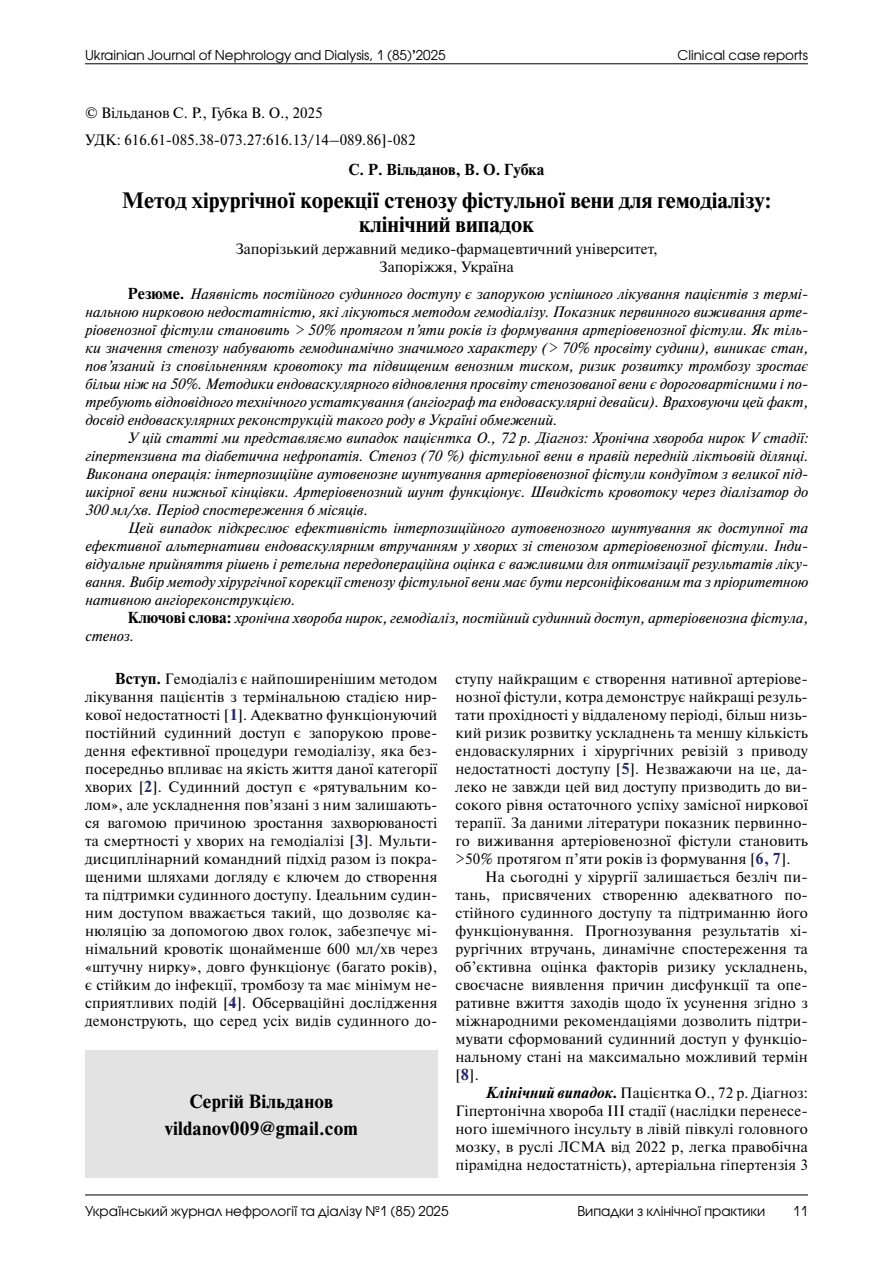
<style>
.page{position:relative;width:893px;height:1263px;background:#fff}
.page>*{position:absolute;margin:0;border:0;box-sizing:border-box;transform-origin:0 0}
.t1{font:700 21px/24px "Newton C";color:#000;text-align:center}
.t2{font:700 18px/27px "Newton C";letter-spacing:.01em;color:#000;text-align:center}
.t3{font:15px/18px "Newton C";letter-spacing:.01em;color:#000;text-align:justify}
.t4{font:italic 15px/18px "Newton C";color:#000;text-align:justify}
.t5{font:700 15px "Newton C";color:#000}
.t6{font:13.5px "Avant Garde Gothic C";color:#000}
.s1{font-weight:700}
.s2{font-weight:700;font-style:normal}
.s3{font-weight:700;color:#292b6e}
.s4{font-weight:700;font-style:italic}
</style>
<div class="page">
<hr style="left:85px;top:1194px;width:723px;height:1px;background:#000">
<hr style="left:85px;top:63px;width:723px;height:1px;background:#000">
<div style="left:85px;top:1050px;width:353px;height:128px;background:#e3e3e3"></div>
<p class="t6" style="left:85px;top:47px;width:362px">Ukrainian Journal of Nephrology and Dialysis, 1 (85)<span class="s1">’</span>2025</p>
<p class="t6" style="left:677px;top:47px;width:132px">Сlinical case reports</p>
<p class="t3" style="left:85px;top:100px;width:332px;line-height:26.5px">© Вільданов С. Р., Губка В. О., 2025<br>УДК: 616.61-085.38-073.27:616.13/14–089.86]-082</p>
<p class="t5" style="left:348px;top:161px;width:197px">С. Р. Вільданов, В. О. Губка</p>
<h1 class="t1" style="left:122px;top:188px;width:651px">Метод хірургічної корекції стенозу фістульної вени для гемодіалізу: клінічний випадок</h1>
<p class="t3" style="left:235px;top:240px;width:424px;text-align:center">Запорізький державний медико-фармацевтичний університет,<br>Запоріжжя, Україна</p>
<p class="t4" style="left:85px;top:285px;width:724px;text-indent:43px"><span class="s2">Резюме.</span> Наявність постійного судинного доступу є запорукою успішного лікування пацієнтів з термі&shy;нальною нирковою недостатністю, які лікуються методом гемодіалізу. Показник первинного виживання арте&shy;ріовенозної фістули становить &gt; 50% протягом п’яти років із формування артеріовенозної фістули. Як тіль&shy;ки значення стенозу набувають гемодинамічно значимого характеру (&gt; 70% просвіту судини), виникає стан, пов’язаний із сповільненням кровотоку та підвищеним венозним тиском, ризик розвитку тромбозу зростає більш ніж на 50%. Методики ендоваскулярного відновлення просвіту стенозованої вени є дороговартісними і по&shy;требують відповідного технічного устаткування (ангіограф та ендоваскулярні девайси). Враховуючи цей факт, досвід ендоваскулярних реконструкцій такого роду в Україні обмежений.</p>
<p class="t4" style="left:85px;top:429px;width:724px;text-indent:43px">У цій статті ми представляємо випадок пацієнтка О., 72 р. Діагноз: Хронічна хвороба нирок V стадії: гіпертензивна та діабетична нефропатія. Стеноз (70 %) фістульної вени в правій передній ліктьовій ділянці.<br>Виконана операція: інтерпозиційне аутовенозне шунтування артеріовенозної фістули кондуїтом з великої під&shy;шкірної вени нижньої кінцівки. Артеріовенозний шунт функціонує. Швидкість кровотоку через діалізатор до 300 мл/хв. Період спостереження 6 місяців.</p>
<p class="t4" style="left:85px;top:519px;width:724px;text-indent:43px">Цей випадок підкреслює ефективність інтерпозиційного аутовенозного шунтування як доступної та ефективної альтернативи ендоваскулярним втручанням у хворих зі стенозом артеріовенозної фістули. Інди&shy;відуальне прийняття рішень і ретельна передопераційна оцінка є важливими для оптимізації результатів ліку&shy;вання. Вибір методу хірургічної корекції стенозу фістульної вени має бути персоніфікованим та з пріоритетною нативною ангіореконструкцією.</p>
<p class="t4" style="left:85px;top:609px;width:724px;text-indent:43px"><span class="s2">Ключові слова:</span> хронічна хвороба нирок, гемодіаліз, постійний судинний доступ, артеріовенозна фістула, стеноз.</p>
<p class="t3" style="left:85px;top:670px;width:354px;text-indent:30px"><span class="s1">Вступ.</span> Гемодіаліз є найпоширенішим методом лікування пацієнтів з термінальною стадією нир&shy;кової недостатності [<span class="s3">1</span>]. Адекватно функціонуючий постійний судинний доступ є запорукою прове&shy;дення ефективної процедури гемодіалізу, яка без&shy;посередньо впливає на якість життя даної категорії хворих [<span class="s3">2</span>]. Судинний доступ є «рятувальним ко&shy;лом», але ускладнення пов’язані з ним залишають&shy;ся вагомою причиною зростання захворюваності та смертності у хворих на гемодіалізі [<span class="s3">3</span>]. Мульти&shy;дисциплінарний командний підхід разом із покра&shy;щеними шляхами догляду є ключем до створення та підтримки судинного доступу. Ідеальним судин&shy;ним доступом вважається такий, що дозволяє ка&shy;нюляцію за допомогою двох голок, забезпечує мі&shy;німальний кровотік щонайменше 600 мл/хв через «штучну нирку», довго функціонує (багато років), є стійким до інфекції, тромбозу та має мінімум не&shy;сприятливих подій [<span class="s3">4</span>]. Обсерваційні дослідження демонструють, що серед усіх видів судинного до-</p>
<p class="t3" style="left:455px;top:670px;width:354px">ступу найкращим є створення нативної артеріове&shy;нозної фістули, котра демонструє найкращі резуль&shy;тати прохідності у віддаленому періоді, більш низь&shy;кий ризик розвитку ускладнень та меншу кількість ендоваскулярних і хірургічних ревізій з приводу недостатності доступу [<span class="s3">5</span>]. Незважаючи на це, да&shy;леко не завжди цей вид доступу призводить до ви&shy;сокого рівня остаточного успіху замісної ниркової терапії. За даними літератури показник первинно&shy;го виживання артеріовенозної фістули становить &gt;50% протягом п’яти років із формування [<span class="s3">6, 7</span>].</p>
<p class="t3" style="left:455px;top:868px;width:354px;text-indent:30px">На сьогодні у хірургії залишається безліч пи&shy;тань, присвячених створенню адекватного по&shy;стійного судинного доступу та підтриманню його функціонування. Прогнозування результатів хі&shy;рургічних втручань, динамічне спостереження та об’єктивна оцінка факторів ризику ускладнень, своєчасне виявлення причин дисфункції та опе&shy;ративне вжиття заходів щодо їх усунення згідно з міжнародними рекомендаціями дозволить підтри&shy;мувати сформований судинний доступ у функціо&shy;нальному стані на максимально можливий термін [<span class="s3">8</span>].</p>
<p class="t3" style="left:455px;top:1084px;width:354px;text-indent:30px"><span class="s4">Клінічний випадок.</span> Пацієнтка О., 72 р. Діагноз:<br>Гіпертонічна хвороба ІІІ стадії (наслідки перенесе&shy;ного ішемічного інсульту в лівій півкулі головного мозку, в руслі ЛСМА від 2022 р, легка правобічна пірамідна недостатність), артеріальна гіпертензія 3</p>
<p class="t2" style="left:165px;top:1087px;width:195px">Сергій Вільданов vildanov009@gmail.com</p>
<p class="t6" style="left:85px;top:1203px;width:365px">Український журнал нефрології та діалізу №1 (85) 2025</p>
<p class="t6" style="left:577px;top:1203px;width:189px">Випадки з клінічної практики</p>
<p class="t6" style="left:793px;top:1203px;width:16px">11</p>
</div>
